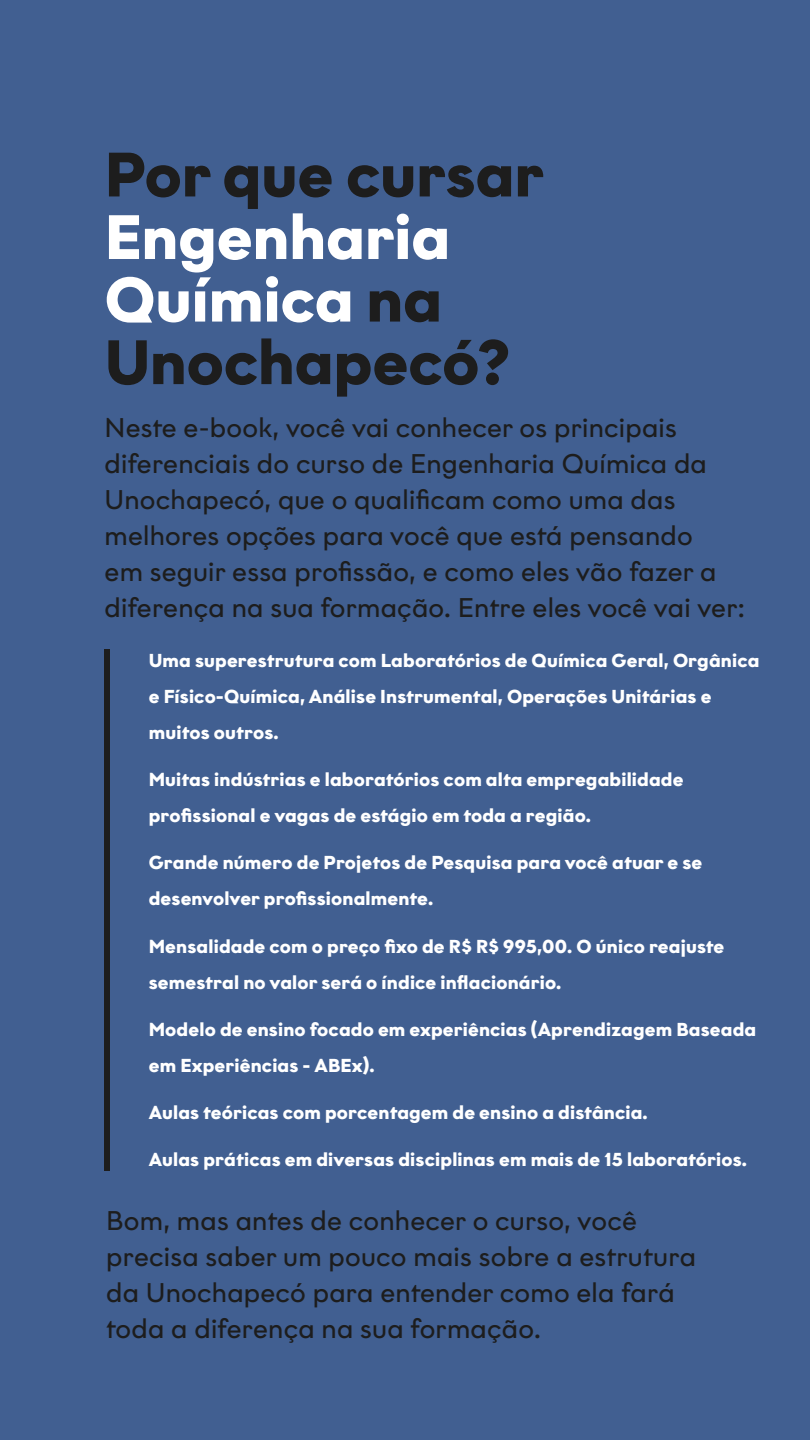
<style>
.page{position:relative;width:810px;height:1440px;background:#415f91}
.page>*{position:absolute;margin:0;border:0;box-sizing:border-box;transform-origin:0 0}
.t1{font:700 62.55px/62.6px "Graphit";color:#fff}
.t2{font:700 62.55px "Graphit";color:#1d1d1d}
.t3{font:27px/36px "Graphit";letter-spacing:.01em;color:#1d1d1d}
.t4{font:700 18.75px/36px "Graphit";letter-spacing:.01em;color:#fff}
.s1{color:#1d1d1d}
</style>
<div class="page">
<div style="left:105px;top:650px;width:5px;height:521px;background:#1d1d1d"></div>
<h1 class="t2" style="left:105px;top:135px;width:441px">Por que cursar</h1>
<h1 class="t1" style="left:105px;top:204px;width:407px">Engenharia<br>Química <span class="s1">na<br>Unochapecó?</span></h1>
<p class="t3" style="left:105px;top:409px;width:642px">Neste e-book, você vai conhecer os principais diferenciais do curso de Engenharia Química da Unochapecó, que o qualificam como uma das melhores opções para você que está pensando<br>em seguir essa profissão, e como eles vão fazer a diferença na sua formação. Entre eles você vai ver:</p>
<p class="t4" style="left:149px;top:642px;width:612px">Uma superestrutura com Laboratórios de Química Geral, Orgânica e Físico-Química, Análise Instrumental, Operações Unitárias e muitos outros.</p>
<p class="t4" style="left:149px;top:761px;width:536px">Muitas indústrias e laboratórios com alta empregabilidade profissional e vagas de estágio em toda a região.</p>
<p class="t4" style="left:149px;top:844px;width:555px">Grande número de Projetos de Pesquisa para você atuar e se desenvolver profissionalmente.</p>
<p class="t4" style="left:149px;top:928px;width:577px">Mensalidade com o preço fixo de R$ R$ 995,00. O único reajuste semestral no valor será o índice inflacionário.</p>
<p class="t4" style="left:149px;top:1011px;width:609px">Modelo de ensino focado em experiências (Aprendizagem Baseada em Experiências - ABEx).</p>
<p class="t4" style="left:149px;top:1094px;width:501px">Aulas teóricas com porcentagem de ensino a distância.</p>
<p class="t4" style="left:149px;top:1141px;width:600px">Aulas práticas em diversas disciplinas em mais de 15 laboratórios.</p>
<h2 class="t3" style="left:106px;top:1202px;width:591px">Bom, mas antes de conhecer o curso, você precisa saber um pouco mais sobre a estrutura da Unochapecó para entender como ela fará toda a diferença na sua formação.</h2>
</div>
